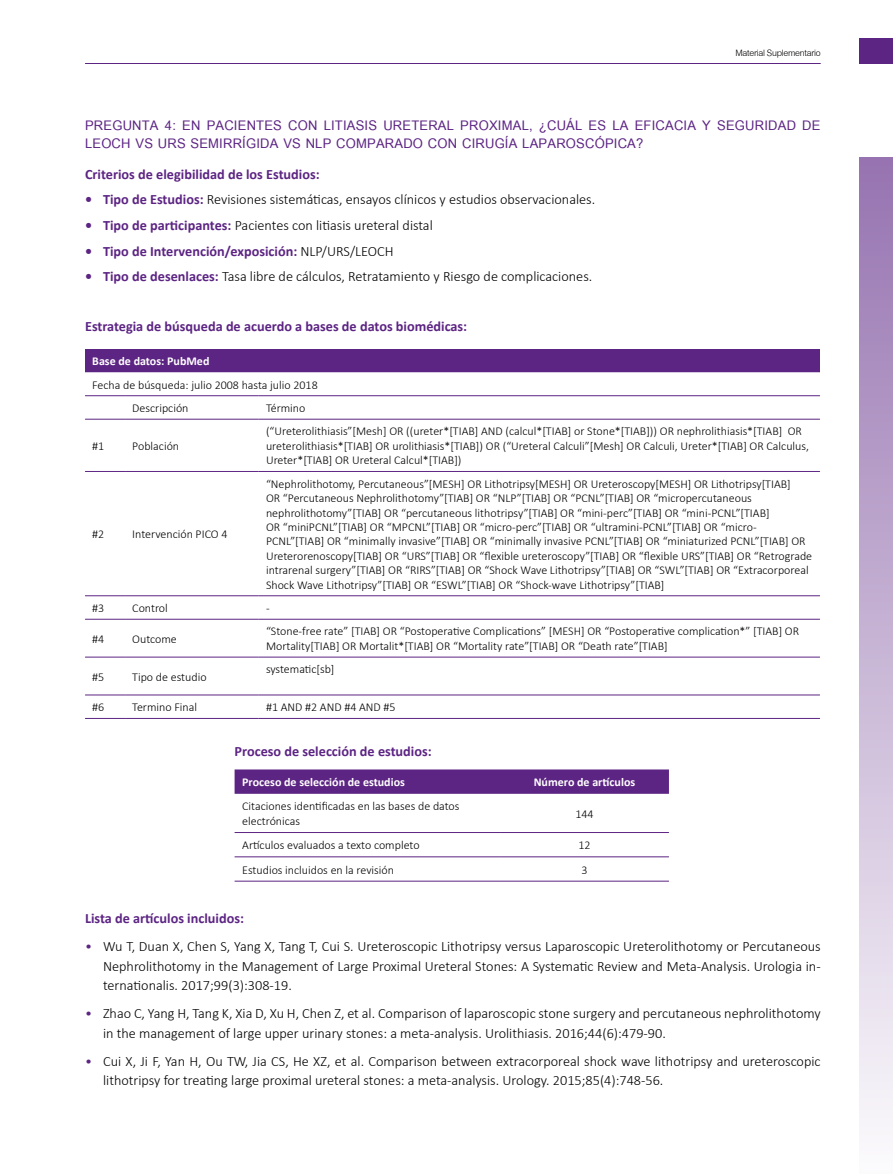
<style>
.page{position:relative;width:893px;height:1174px;background:#fff}
.page>*{position:absolute;margin:0;border:0;box-sizing:border-box;transform-origin:0 0}
.t1{font:700 20.25px/17.2px "Cordia UPC";letter-spacing:.01em;color:#5c2483}
.t2{font:300 14.25px/19.5px "Calibri";color:#000}
.t3{font:700 14.25px "Calibri";color:#5c2483}
.t4{font:13.5px "Cordia UPC";letter-spacing:-.02em;color:#000}
.t5{font:300 12px/14.4px "Calibri";color:#000}
.t6{font:700 12px "Calibri";color:#fff}
.s1{font-weight:700;color:#5c2483}
.s2{font-weight:300;color:#000}
.s3{color:#5c2483}
</style>
<div class="page">
<div style="left:859px;top:157px;width:34px;height:1017px;background:linear-gradient(to bottom,#9673b0,#fcfbfc)"></div>
<div style="left:859px;top:38px;width:34px;height:26px;background:#5c2483"></div>
<hr style="left:85px;top:63px;width:736px;height:1px;background:#5c2483">
<div style="left:85px;top:349px;width:735px;height:23px;background:#5c2483"></div>
<svg style="left:85px;top:372px;width:735px;height:346px"></svg>
<hr style="left:85px;top:395px;width:40px;height:1px;background:#5c2483">
<hr style="left:125px;top:395px;width:134px;height:1px;background:#5c2483">
<hr style="left:259px;top:395px;width:561px;height:1px;background:#5c2483">
<hr style="left:85px;top:419px;width:40px;height:1px;background:#5c2483">
<hr style="left:125px;top:419px;width:134px;height:1px;background:#5c2483">
<hr style="left:259px;top:419px;width:561px;height:1px;background:#5c2483">
<hr style="left:85px;top:471px;width:40px;height:1px;background:#5c2483">
<hr style="left:125px;top:471px;width:134px;height:1px;background:#5c2483">
<hr style="left:259px;top:471px;width:561px;height:1px;background:#5c2483">
<hr style="left:85px;top:595px;width:40px;height:1px;background:#5c2483">
<hr style="left:125px;top:595px;width:134px;height:1px;background:#5c2483">
<hr style="left:259px;top:595px;width:561px;height:1px;background:#5c2483">
<hr style="left:85px;top:619px;width:40px;height:1px;background:#5c2483">
<hr style="left:125px;top:619px;width:134px;height:1px;background:#5c2483">
<hr style="left:259px;top:619px;width:561px;height:1px;background:#5c2483">
<hr style="left:85px;top:656px;width:40px;height:1px;background:#5c2483">
<hr style="left:125px;top:656px;width:134px;height:1px;background:#5c2483">
<hr style="left:259px;top:656px;width:561px;height:1px;background:#5c2483">
<hr style="left:85px;top:694px;width:40px;height:1px;background:#5c2483">
<hr style="left:125px;top:694px;width:134px;height:1px;background:#5c2483">
<hr style="left:259px;top:694px;width:561px;height:1px;background:#5c2483">
<hr style="left:85px;top:718px;width:40px;height:1px;background:#5c2483">
<hr style="left:125px;top:718px;width:134px;height:1px;background:#5c2483">
<hr style="left:259px;top:718px;width:561px;height:1px;background:#5c2483">
<svg style="left:235px;top:769px;width:434px;height:25px;background:#602986"></svg>
<hr style="left:235px;top:832px;width:265px;height:1px;background:#5c2483">
<hr style="left:500px;top:832px;width:169px;height:1px;background:#5c2483">
<hr style="left:235px;top:856px;width:265px;height:1px;background:#5c2483">
<hr style="left:500px;top:856px;width:169px;height:1px;background:#5c2483">
<hr style="left:235px;top:880px;width:265px;height:1px;background:#5c2483">
<hr style="left:500px;top:880px;width:169px;height:1px;background:#5c2483">
<p class="t4" style="left:735px;top:44px;width:87px">Material Suplementario</p>
<h1 class="t1" style="left:85px;top:118px;width:737px">PREGUNTA 4: EN PACIENTES CON LITIASIS URETERAL PROXIMAL, ¿CUÁL ES LA EFICACIA Y SEGURIDAD DE<br>LEOCH VS URS SEMIRRÍGIDA VS NLP COMPARADO CON CIRUGÍA LAPAROSCÓPICA?</h1>
<p class="t3" style="left:85px;top:165px;width:236px">Criterios de elegibilidad de los Estudios:</p>
<p class="t2" style="left:85px;top:190px;width:512px"><span class="s1">• Tipo de Estudios:</span> Revisiones sistemáticas, ensayos clínicos y estudios observacionales.</p>
<p class="t2" style="left:85px;top:215px;width:349px"><span class="s1">• Tipo de participantes:</span> Pacientes con litiasis ureteral distal</p>
<p class="t3" style="left:85px;top:242px;width:310px">• Tipo de Intervención/exposición: <span class="s2">NLP/URS/LEOCH</span></p>
<p class="t2" style="left:85px;top:267px;width:509px"><span class="s1">• Tipo de desenlaces:</span> Tasa libre de cálculos, Retratamiento y Riesgo de complicaciones.</p>
<p class="t3" style="left:85px;top:317px;width:384px">Estrategia de búsqueda de acuerdo a bases de datos biomédicas:</p>
<p class="t6" style="left:92px;top:353px;width:119px">Base de datos: PubMed</p>
<p class="t5" style="left:132px;top:373px;width:187px;line-height:23.4px;text-indent:-40px">Fecha de búsqueda: julio 2008 hasta julio 2018<br>Descripción</p>
<p class="t5" style="left:266px;top:401px;width:41px">Término</p>
<p class="t5" style="left:92px;top:438px;width:14px">#1</p>
<p class="t5" style="left:132px;top:438px;width:48px">Población</p>
<p class="t5" style="left:92px;top:527px;width:14px">#2</p>
<p class="t5" style="left:132px;top:527px;width:97px">Intervención PICO 4</p>
<p class="t5" style="left:266px;top:424px;width:545px">(“Ureterolithiasis”[Mesh] OR ((ureter*[TIAB] AND (calcul*[TIAB] or Stone*[TIAB])) OR nephrolithiasis*[TIAB] OR ureterolithiasis*[TIAB] OR urolithiasis*[TIAB]) OR (“Ureteral Calculi”[Mesh] OR Calculi, Ureter*[TIAB] OR Calculus,<br>Ureter*[TIAB] OR Ureteral Calcul*[TIAB])</p>
<p class="t5" style="left:266px;top:476px;width:548px">“Nephrolithotomy, Percutaneous”[MESH] OR Lithotripsy[MESH] OR Ureteroscopy[MESH] OR Lithotripsy[TIAB]<br>OR “Percutaneous Nephrolithotomy”[TIAB] OR “NLP”[TIAB] OR “PCNL”[TIAB] OR “micropercutaneous nephrolithotomy”[TIAB] OR “percutaneous lithotripsy”[TIAB] OR “mini-perc”[TIAB] OR “mini-PCNL”[TIAB]<br>OR “miniPCNL”[TIAB] OR “MPCNL”[TIAB] OR “micro-perc”[TIAB] OR “ultramini-PCNL”[TIAB] OR “micro-PCNL”[TIAB] OR “minimally invasive”[TIAB] OR “minimally invasive PCNL”[TIAB] OR “miniaturized PCNL”[TIAB] OR Ureterorenoscopy[TIAB] OR “URS”[TIAB] OR “flexible ureteroscopy”[TIAB] OR “flexible URS”[TIAB] OR “Retrograde intrarenal surgery”[TIAB] OR “RIRS”[TIAB] OR “Shock Wave Lithotripsy”[TIAB] OR “SWL”[TIAB] OR “Extracorporeal Shock Wave Lithotripsy”[TIAB] OR “ESWL”[TIAB] OR “Shock-wave Lithotripsy”[TIAB]</p>
<p class="t5" style="left:92px;top:600px;width:14px">#3</p>
<p class="t5" style="left:132px;top:600px;width:37px">Control</p>
<p class="t5" style="left:266px;top:600px;width:5px">-</p>
<p class="t5" style="left:92px;top:631px;width:14px">#4</p>
<p class="t5" style="left:132px;top:631px;width:46px">Outcome</p>
<p class="t5" style="left:266px;top:624px;width:535px">“Stone-free rate” [TIAB] OR “Postoperative Complications” [MESH] OR “Postoperative complication*” [TIAB] OR<br>Mortality[TIAB] OR Mortalit*[TIAB] OR “Mortality rate”[TIAB] OR “Death rate”[TIAB]</p>
<p class="t5" style="left:92px;top:669px;width:14px">#5</p>
<p class="t5" style="left:132px;top:669px;width:76px">Tipo de estudio</p>
<p class="t5" style="left:266px;top:662px;width:70px">systematic[sb]</p>
<p class="t5" style="left:92px;top:700px;width:14px">#6</p>
<p class="t5" style="left:132px;top:700px;width:66px">Termino Final</p>
<p class="t5" style="left:266px;top:700px;width:131px">#1 AND #2 AND #4 AND #5</p>
<p class="t3" style="left:235px;top:742px;width:199px">Proceso de selección de estudios:</p>
<p class="t6" style="left:242px;top:774px;width:164px">Proceso de selección de estudios</p>
<p class="t6" style="left:534px;top:774px;width:103px">Número de artículos</p>
<p class="t5" style="left:242px;top:799px;width:219px">Citaciones identificadas en las bases de datos electrónicas</p>
<p class="t5" style="left:575px;top:806px;width:20px">144</p>
<p class="t5" style="left:242px;top:838px;width:179px">Artículos evaluados a texto completo</p>
<p class="t5" style="left:578px;top:838px;width:14px">12</p>
<p class="t5" style="left:242px;top:862px;width:153px">Estudios incluidos en la revisión</p>
<p class="t5" style="left:581px;top:862px;width:8px">3</p>
<p class="t3" style="left:85px;top:909px;width:160px">Lista de artículos incluidos:</p>
<p class="t2" style="left:103px;top:936px;width:719px;text-align:justify;text-indent:-18px"><span class="s3">•</span> Wu T, Duan X, Chen S, Yang X, Tang T, Cui S. Ureteroscopic Lithotripsy versus Laparoscopic Ureterolithotomy or Percutaneous Nephrolithotomy in the Management of Large Proximal Ureteral Stones: A Systematic Review and Meta-Analysis. Urologia in&shy;ternationalis. 2017;99(3):308-19.</p>
<p class="t2" style="left:103px;top:1003px;width:719px;text-indent:-18px"><span class="s3">•</span> Zhao C, Yang H, Tang K, Xia D, Xu H, Chen Z, et al. Comparison of laparoscopic stone surgery and percutaneous nephrolithotomy in the management of large upper urinary stones: a meta-analysis. Urolithiasis. 2016;44(6):479-90.</p>
<p class="t2" style="left:103px;top:1051px;width:719px;text-indent:-18px"><span class="s3">•</span> Cui X, Ji F, Yan H, Ou TW, Jia CS, He XZ, et al. Comparison between extracorporeal shock wave lithotripsy and ureteroscopic lithotripsy for treating large proximal ureteral stones: a meta-analysis. Urology. 2015;85(4):748-56.</p>
</div>
